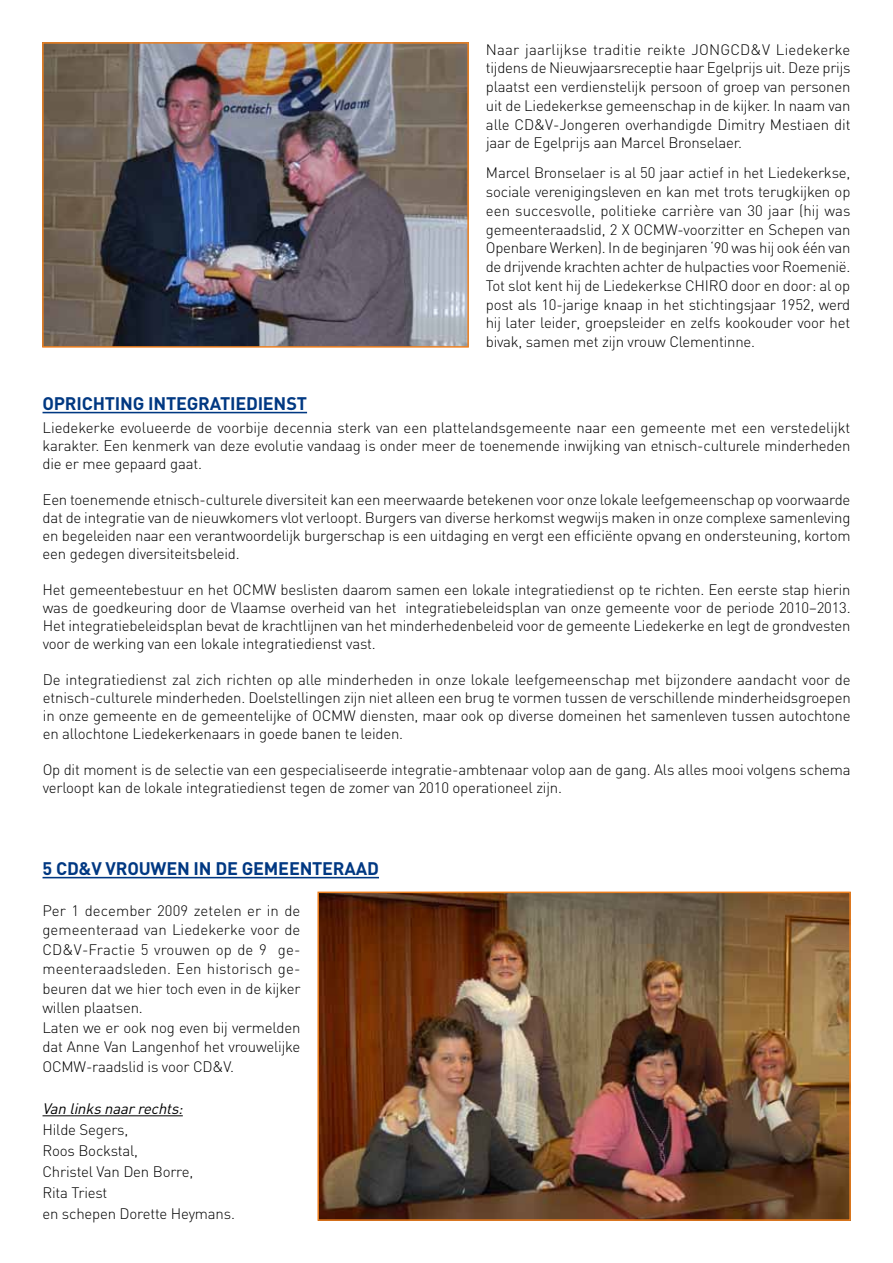
<style>
.page{position:relative;width:893px;height:1263px;background:#fff}
.page>*{position:absolute;margin:0;border:0;box-sizing:border-box;transform-origin:0 0}
.t1{font:700 18px "DIN";letter-spacing:-.01em;color:#003882}
.t2{font:300 15px/18.8px "DIN";letter-spacing:-.015em;color:#000;text-align:justify}
.t3{font:italic 15px "DIN";color:#000}
</style>
<div class="page">
<hr style="left:43px;top:412px;width:264px;height:1px;background:#003882">
<hr style="left:43px;top:877px;width:336px;height:1px;background:#003882">
<hr style="left:43px;top:1115px;width:140px;height:1px;background:#000">
<img style="left:45px;top:45px;width:421px;height:300px">
<div style="left:42px;top:42px;width:427px;height:306px;border:2px solid #ee801f"></div>
<img style="left:320px;top:894px;width:528px;height:324px">
<div style="left:317px;top:891px;width:534px;height:330px;border:2px solid #ee801f"></div>
<p class="t2" style="left:486px;top:40px;width:366px">Naar jaarlijkse traditie reikte JONGCD&amp;V Liedekerke tijdens de Nieuwjaarsreceptie haar Egelprijs uit. Deze prijs plaatst een verdienstelijk persoon of groep van personen uit de Liedekerkse gemeenschap in de kijker. In naam van alle CD&amp;V-Jongeren overhandigde Dimitry Mestiaen dit jaar de Egelprijs aan Marcel Bronselaer.</p>
<p class="t2" style="left:486px;top:163px;width:366px">Marcel Bronselaer is al 50 jaar actief in het Liedekerkse, sociale verenigingsleven en kan met trots terugkijken op een succesvolle, politieke carrière van 30 jaar (hij was gemeenteraadslid, 2 X OCMW-voorzitter en Schepen van Openbare Werken). In de beginjaren ‘90 was hij ook één van de drijvende krachten achter de hulpacties voor Roemenië.<br>Tot slot kent hij de Liedekerkse CHIRO door en door: al op post als 10-jarige knaap in het stichtingsjaar 1952, werd hij later leider, groepsleider en zelfs kookouder voor het bivak, samen met zijn vrouw Clementinne.</p>
<p class="t1" style="left:43px;top:392px;width:266px">OPRICHTING INTEGRATIEDIENST</p>
<p class="t2" style="left:43px;top:418px;width:809px;line-height:18px">Liedekerke evolueerde de voorbije decennia sterk van een plattelandsgemeente naar een gemeente met een verstedelijkt karakter. Een kenmerk van deze evolutie vandaag is onder meer de toenemende inwijking van etnisch-culturele minderheden die er mee gepaard gaat.</p>
<p class="t2" style="left:43px;top:490px;width:809px;line-height:18px">Een toenemende etnisch-culturele diversiteit kan een meerwaarde betekenen voor onze lokale leefgemeenschap op voorwaarde dat de integratie van de nieuwkomers vlot verloopt. Burgers van diverse herkomst wegwijs maken in onze complexe samenleving en begeleiden naar een verantwoordelijk burgerschap is een uitdaging en vergt een efficiënte opvang en ondersteuning, kortom een gedegen diversiteitsbeleid.</p>
<p class="t2" style="left:43px;top:580px;width:809px;line-height:18px">Het gemeentebestuur en het OCMW beslisten daarom samen een lokale integratiedienst op te richten. Een eerste stap hierin was de goedkeuring door de Vlaamse overheid van het integratiebeleidsplan van onze gemeente voor de periode 2010–2013.<br>Het integratiebeleidsplan bevat de krachtlijnen van het minderhedenbeleid voor de gemeente Liedekerke en legt de grondvesten voor de werking van een lokale integratiedienst vast.</p>
<p class="t2" style="left:43px;top:670px;width:809px;line-height:18px">De integratiedienst zal zich richten op alle minderheden in onze lokale leefgemeenschap met bijzondere aandacht voor de etnisch-culturele minderheden. Doelstellingen zijn niet alleen een brug te vormen tussen de verschillende minderheidsgroepen in onze gemeente en de gemeentelijke of OCMW diensten, maar ook op diverse domeinen het samenleven tussen autochtone en allochtone Liedekerkenaars in goede banen te leiden.</p>
<p class="t2" style="left:43px;top:760px;width:809px;line-height:18px">Op dit moment is de selectie van een gespecialiseerde integratie-ambtenaar volop aan de gang. Als alles mooi volgens schema verloopt kan de lokale integratiedienst tegen de zomer van 2010 operationeel zijn.</p>
<p class="t1" style="left:43px;top:857px;width:248px">5 CD&amp;V VROUWEN IN DE GEMEENTERAAD</p>
<p class="t2" style="left:42px;top:900px;width:260px;line-height:19.5px;text-align:left">Per 1 december 2009 zetelen er in de gemeenteraad van Liedekerke voor de CD&amp;V-Fractie 5 vrouwen op de 9 ge&shy;meenteraadsleden. Een historisch ge&shy;beuren dat we hier toch even in de kijker willen plaatsen.<br>Laten we er ook nog even bij vermelden dat Anne Van Langenhof het vrouwelijke OCMW-raadslid is voor CD&amp;V.</p>
<p class="t3" style="left:43px;top:1099px;width:146px">Van linksnaarrechts:</p>
<p class="t2" style="left:43px;top:1119px;width:194px;line-height:21px;text-align:left">Hilde Segers,<br>Roos Bockstal,<br>Christel Van Den Borre,<br>Rita Triest<br>en schepen Dorette Heymans.</p>
</div>
